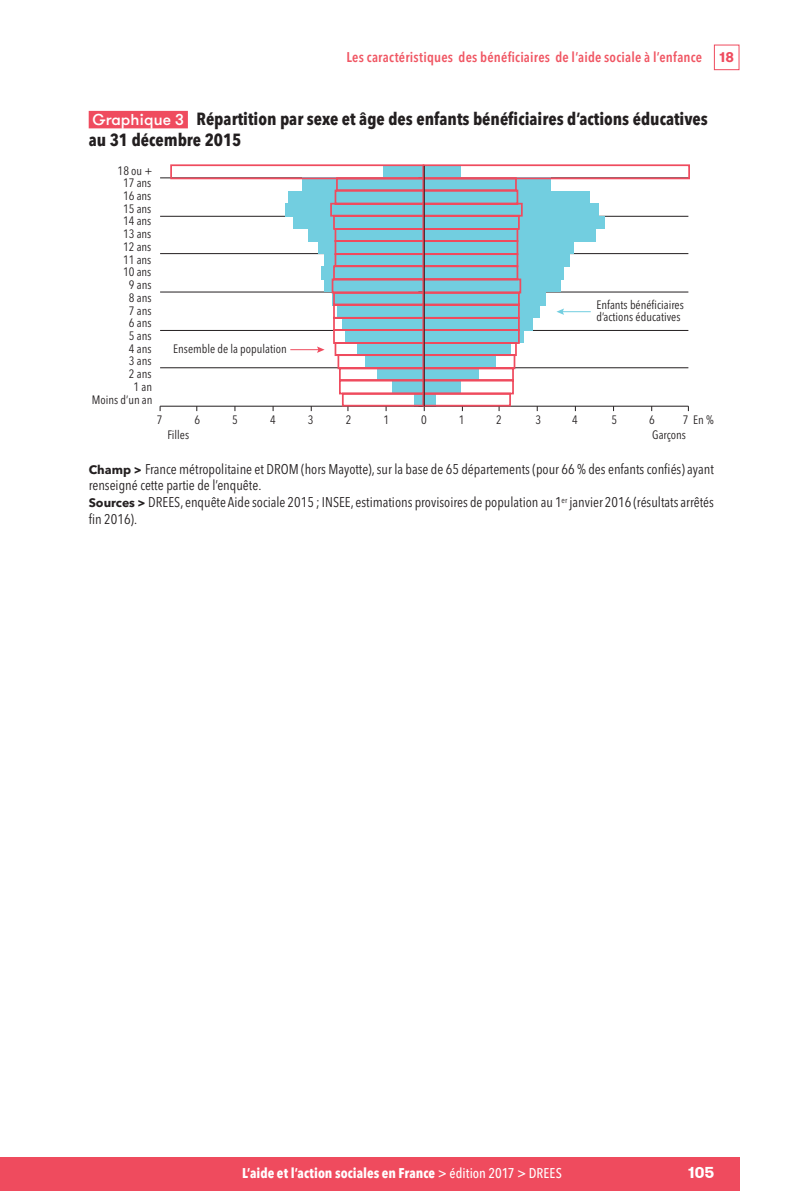
<style>
.page{position:relative;width:794px;height:1191px;background:#fff}
.page>*{position:absolute;margin:0;border:0;box-sizing:border-box;transform-origin:0 0}
.t1{font:700 condensed 17.5px/21px "Avenir Next LT Pro";color:#231f20}
.t2{font:700 15.75px "GT Walsheim";color:#fff}
.t3{font:condensed 14px/16.8px "Avenir Next LT Pro";color:#231f20}
.t4{font:600 condensed 14px "Avenir Next LT Pro";letter-spacing:.015em;color:#f05663}
.t5{font:700 condensed 14px "Avenir Next LT Pro";color:#fff}
.t6{font:condensed 12.08px/12.1px "Avenir Next LT Pro";color:#231f20}
.s1{font-family:"GT Walsheim Pro Trial";font-weight:700;font-stretch:normal;color:#ef4b5e}
.s2{font-family:"GT Walsheim";font-weight:500;font-stretch:normal;font-size:15.75px;color:#fff}
.s3{font-weight:700;font-stretch:normal;font-size:12.25px}
.s4{font-weight:500}
</style>
<div class="page">
<div style="left:714px;top:45px;width:25px;height:25px;border:1px solid #ef4b5e"></div>
<div style="left:0;top:1157px;width:739px;height:34px;background:#ef4b5e"></div>
<div style="left:89px;top:111px;width:99px;height:17px;background:#ef4b5e"></div>
<hr style="left:160px;top:178px;width:528px;height:1px;background:#231f20">
<hr style="left:160px;top:216px;width:528px;height:1px;background:#231f20">
<hr style="left:160px;top:253px;width:528px;height:1px;background:#231f20">
<hr style="left:160px;top:292px;width:528px;height:1px;background:#231f20">
<hr style="left:160px;top:330px;width:528px;height:1px;background:#231f20">
<hr style="left:160px;top:367px;width:528px;height:1px;background:#231f20">
<hr style="left:160px;top:406px;width:528px;height:1px;background:#231f20">
<svg style="left:169px;top:164px;width:253px;height:243px"></svg>
<svg style="left:422px;top:164px;width:268px;height:243px"></svg>
<hr style="left:424px;top:166px;width:1px;height:240px;background:#231f20">
<svg style="left:290px;top:346px;width:34px;height:7px"></svg>
<p class="t4" style="left:346px;top:49px;width:389px">Les caractéristiques des bénéficiaires de l’aide sociale à l’enfance <span class="s1">18</span></p>
<p class="t1" style="left:89px;top:108px;width:620px"><span class="s2">Graphique 3</span> Répartition par sexe et âge des enfants bénéficiaires d’actions éducatives au 31 décembre 2015</p>
<p class="t6" style="left:118px;top:164px;width:36px">18 ou +</p>
<p class="t6" style="left:123px;top:177px;width:30px">17 ans</p>
<p class="t6" style="left:123px;top:190px;width:30px">16 ans</p>
<p class="t6" style="left:123px;top:202px;width:30px">15 ans</p>
<p class="t6" style="left:123px;top:215px;width:30px">14 ans</p>
<p class="t6" style="left:123px;top:228px;width:30px">13 ans</p>
<p class="t6" style="left:123px;top:241px;width:30px">12 ans</p>
<p class="t6" style="left:123px;top:253px;width:30px">11 ans</p>
<p class="t6" style="left:123px;top:266px;width:30px">10 ans</p>
<p class="t6" style="left:129px;top:279px;width:24px">9 ans</p>
<p class="t6" style="left:129px;top:291px;width:24px">8 ans</p>
<p class="t6" style="left:129px;top:304px;width:24px">7 ans</p>
<p class="t6" style="left:129px;top:317px;width:24px">6 ans</p>
<p class="t6" style="left:129px;top:330px;width:24px">5 ans</p>
<p class="t6" style="left:129px;top:342px;width:24px">4 ans</p>
<p class="t6" style="left:129px;top:355px;width:24px">3 ans</p>
<p class="t6" style="left:129px;top:368px;width:24px">2 ans</p>
<p class="t6" style="left:134px;top:380px;width:20px">1 an</p>
<p class="t6" style="left:92px;top:393px;width:62px">Moins d’un an</p>
<p class="t6" style="left:173px;top:343px;width:115px">Ensemble de la population</p>
<p class="t6" style="left:596px;top:298px;width:89px">Enfants bénéficiaires d’actions éducatives</p>
<p class="t6" style="left:157px;top:414px;width:7px">7</p>
<p class="t6" style="left:194px;top:414px;width:7px">6</p>
<p class="t6" style="left:232px;top:414px;width:7px">5</p>
<p class="t6" style="left:270px;top:414px;width:7px">4</p>
<p class="t6" style="left:308px;top:414px;width:7px">3</p>
<p class="t6" style="left:346px;top:414px;width:7px">2</p>
<p class="t6" style="left:383px;top:414px;width:7px">1</p>
<p class="t6" style="left:421px;top:414px;width:7px">0</p>
<p class="t6" style="left:459px;top:414px;width:7px">1</p>
<p class="t6" style="left:496px;top:414px;width:7px">2</p>
<p class="t6" style="left:535px;top:414px;width:7px">3</p>
<p class="t6" style="left:572px;top:414px;width:7px">4</p>
<p class="t6" style="left:611px;top:414px;width:7px">5</p>
<p class="t6" style="left:649px;top:414px;width:7px">6</p>
<p class="t6" style="left:683px;top:414px;width:32px">7 En %</p>
<p class="t6" style="left:167px;top:429px;width:23px">Filles</p>
<p class="t6" style="left:652px;top:429px;width:35px">Garçons</p>
<p class="t3" style="left:89px;top:460px;width:627px"><span class="s3">Champ &gt;</span> France métropolitaine et DROM (hors Mayotte), sur la base de 65 départements (pour 66 % des enfants confiés) ayant renseigné cette partie de l’enquête.<br><span class="s3">Sources &gt;</span> DREES, enquête Aide sociale 2015 ; INSEE, estimations provisoires de population au 1<sup>er</sup> janvier 2016 (résultats arrêtés fin 2016).</p>
<p class="t5" style="left:242px;top:1165px;width:321px">L’aide et l’action sociales en France <span class="s4">&gt; édition 2017 &gt; DREES</span></p>
<p class="t2" style="left:688px;top:1162px;width:28px">105</p>
</div>
